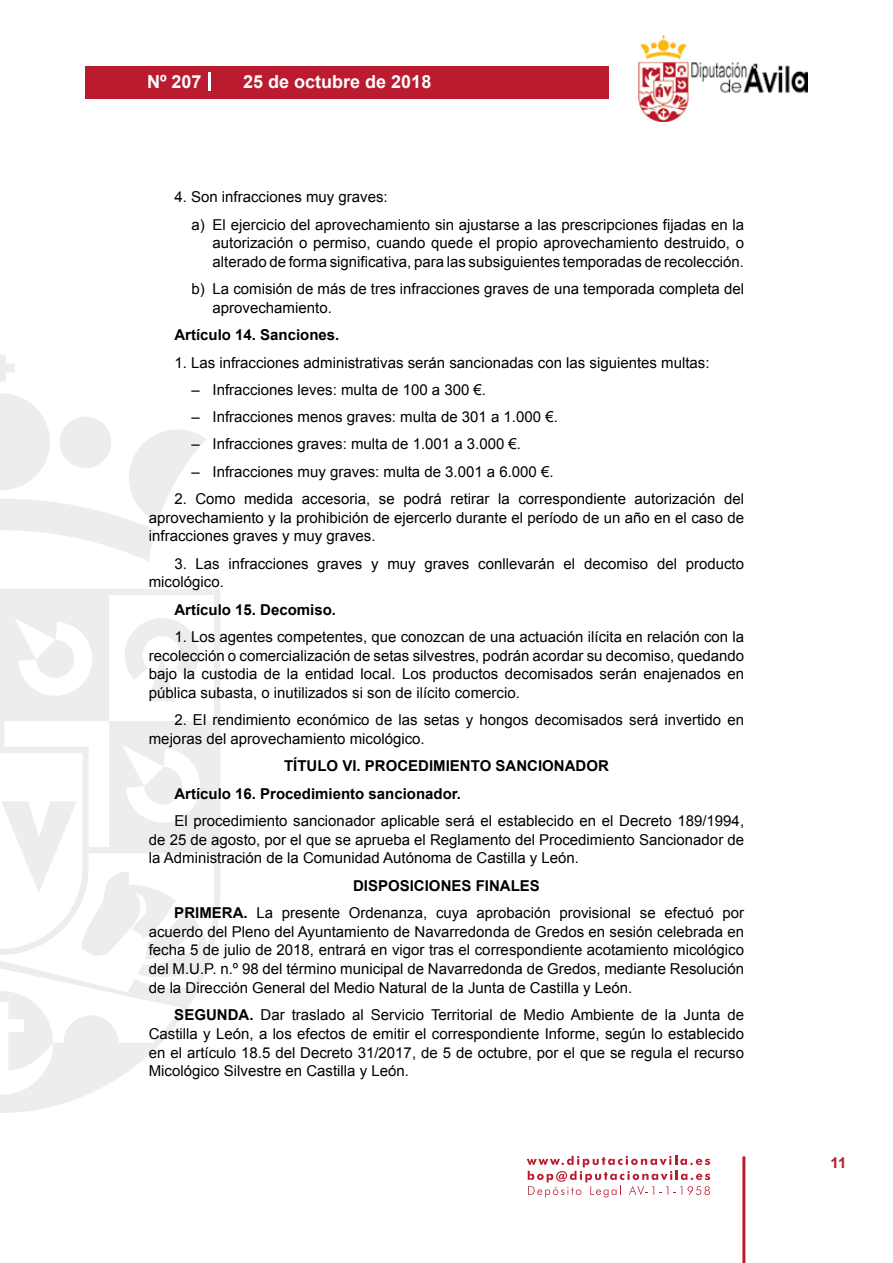
<style>
.page{position:relative;width:893px;height:1263px;background:#fff}
.page>*{position:absolute;margin:0;border:0;box-sizing:border-box;transform-origin:0 0}
.t1{font:700 18px "Arial";color:#fff}
.t2{font:15px/18.8px "Arial";color:#000}
.t3{font:700 15px/27.3px "Arial";color:#000}
.t4{font:700 15px "Arial";color:#ba1b2f}
.s1{font-weight:700}
</style>
<div class="page">
<svg style="left:527px;top:1156px;width:183px;height:41px"></svg>
<div style="left:85px;top:66px;width:523px;height:33px;background:#ba1b2f"></div>
<img style="left:638px;top:36px;width:170px;height:86px">
<hr style="left:742px;top:1156px;width:3px;height:107px;background:#ba1b2f">
<svg style="left:208px;top:72px;width:2px;height:18px"></svg>
<svg style="left:0;top:355px;width:15px;height:27px"></svg>
<svg style="left:0;top:393px;width:206px;height:168px"></svg>
<svg style="left:0;top:589px;width:220px;height:524px"></svg>
<svg style="left:36px;top:640px;width:40px;height:40px"></svg>
<svg style="left:125px;top:618px;width:74px;height:83px"></svg>
<svg style="left:0;top:991px;width:53px;height:79px"></svg>
<svg style="left:1px;top:767px;width:198px;height:192px"></svg>
<p class="t1" style="left:147px;top:69px;width:56px">Nº 207</p>
<p class="t1" style="left:243px;top:69px;width:190px">25 de octubre de 2018</p>
<p class="t2" style="left:191px;top:184px;width:554px;line-height:27.3px;text-indent:-17px">4. Son infracciones muy graves:<br>a) El ejercicio del aprovechamiento sin ajustarse a las prescripciones fijadas en la</p>
<p class="t2" style="left:213px;top:234px;width:533px">autorización o permiso, cuando quede el propio aprovechamiento destruido, o alterado de forma significativa, para las subsiguientes temporadas de recolección.</p>
<p class="t2" style="left:213px;top:280px;width:533px;text-indent:-21px">b) La comisión de más de tres infracciones graves de una temporada completa del aprovechamiento.</p>
<p class="t3" style="left:174px;top:322px;width:167px">Artículo 14. Sanciones.</p>
<p class="t2" style="left:174px;top:353px;width:537px">1. Las infracciones administrativas serán sancionadas con las siguientes multas:</p>
<p class="t2" style="left:191px;top:380px;width:296px">– Infracciones leves: multa de 100 a 300 €.</p>
<p class="t2" style="left:191px;top:408px;width:368px">– Infracciones menos graves: multa de 301 a 1.000 €.</p>
<p class="t2" style="left:191px;top:435px;width:331px">– Infracciones graves: multa de 1.001 a 3.000 €.</p>
<p class="t2" style="left:191px;top:462px;width:364px">– Infracciones muy graves: multa de 3.001 a 6.000 €.</p>
<p class="t2" style="left:149px;top:489px;width:597px;text-align:justify;text-indent:26px">2. Como medida accesoria, se podrá retirar la correspondiente autorización del aprovechamiento y la prohibición de ejercerlo durante el período de un año en el caso de infracciones graves y muy graves.</p>
<p class="t2" style="left:149px;top:554px;width:597px;text-indent:26px">3. Las infracciones graves y muy graves conllevarán el decomiso del producto micológico.</p>
<p class="t3" style="left:174px;top:596px;width:163px">Artículo 15. Decomiso.</p>
<p class="t2" style="left:149px;top:627px;width:597px;text-align:justify;text-indent:26px">1. Los agentes competentes, que conozcan de una actuación ilícita en relación con la recolección o comercialización de setas silvestres, podrán acordar su decomiso, quedando bajo la custodia de la entidad local. Los productos decomisados serán enajenados en pública subasta, o inutilizados si son de ilícito comercio.</p>
<p class="t2" style="left:149px;top:711px;width:597px;text-indent:26px">2. El rendimiento económico de las setas y hongos decomisados será invertido en mejoras del aprovechamiento micológico.</p>
<p class="t3" style="left:174px;top:753px;width:436px;text-indent:110px">TÍTULO VI. PROCEDIMIENTO SANCIONADOR<br>Artículo 16. Procedimiento sancionador.</p>
<p class="t2" style="left:149px;top:811px;width:597px;text-align:justify;text-indent:26px">El procedimiento sancionador aplicable será el establecido en el Decreto 189/1994, de 25 de agosto, por el que se aprueba el Reglamento del Procedimiento Sancionador de la Administración de la Comunidad Autónoma de Castilla y León.</p>
<p class="t2" style="left:174px;top:872px;width:571px;line-height:27.3px;text-indent:179px"><span class="s1">DISPOSICIONES FINALES<br>PRIMERA.</span> La presente Ordenanza, cuya aprobación provisional se efectuó por</p>
<p class="t2" style="left:149px;top:922px;width:597px;text-align:justify">acuerdo del Pleno del Ayuntamiento de Navarredonda de Gredos en sesión celebrada en fecha 5 de julio de 2018, entrará en vigor tras el correspondiente acotamiento micológico del M.U.P. n.º 98 del término municipal de Navarredonda de Gredos, mediante Resolución de la Dirección General del Medio Natural de la Junta de Castilla y León.</p>
<p class="t2" style="left:149px;top:1006px;width:597px;text-align:justify;text-indent:26px"><span class="s1">SEGUNDA.</span> Dar traslado al Servicio Territorial de Medio Ambiente de la Junta de Castilla y León, a los efectos de emitir el correspondiente Informe, según lo establecido en el artículo 18.5 del Decreto 31/2017, de 5 de octubre, por el que se regula el recurso Micológico Silvestre en Castilla y León.</p>
<p class="t4" style="left:831px;top:1153px;width:17px">11</p>
</div>
